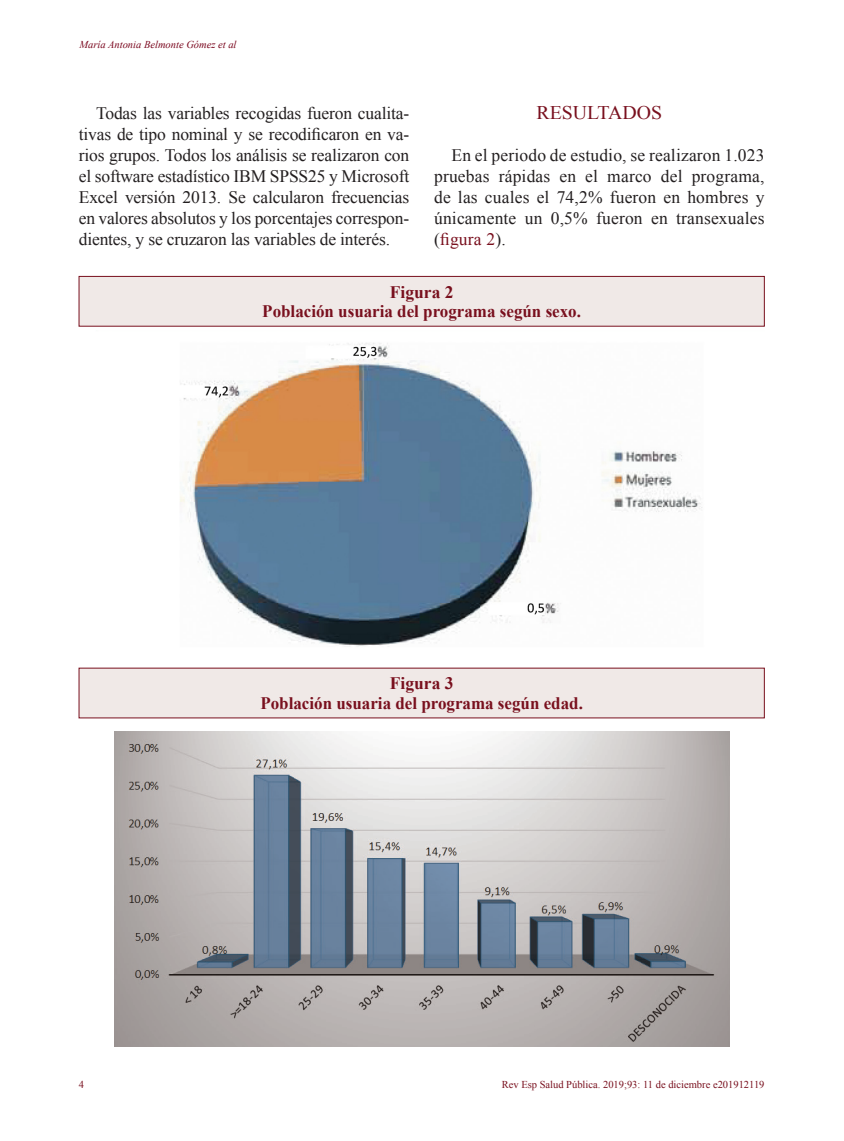
<style>
.page{position:relative;width:844px;height:1141px;background:#fff}
.page>*{position:absolute;margin:0;border:0;box-sizing:border-box;transform-origin:0 0}
.TITULILLO_TXT{font:19.25px "Times New Roman";color:#79101e}
.TEXTO_SANGRADO{font:17.5px/21px "Times New Roman";color:#231f20;text-align:justify}
.t1{font:700 17.5px/19.2px "Times New Roman";color:#79101e;text-align:center}
.t2{font:10.5px "Times New Roman";color:#79101e}
.t3{font:italic 10.5px "Times New Roman";color:#7a071e}
.s1{color:#79101e}
</style>
<div class="page">
<img style="left:180px;top:343px;width:522px;height:304px">
<div style="left:79px;top:276px;width:685px;height:50px;background:#f0e9e7"></div>
<div style="left:79px;top:276px;width:685px;height:50px;border:1px solid #79101e"></div>
<img style="left:114px;top:731px;width:615px;height:316px">
<div style="left:79px;top:668px;width:685px;height:50px;background:#f0e9e7"></div>
<p class="t3" style="left:79px;top:38px;width:159px">María Antonia Belmonte Gómez et al</p>
<p class="TEXTO_SANGRADO" style="left:79px;top:103px;width:332px;text-indent:17px">Todas las variables recogidas fueron cualita&shy;tivas de tipo nominal y se recodificaron en va&shy;rios grupos. Todos los análisis se realizaron con el software estadístico IBM SPSS25 y Microsoft Excel versión 2013. Se calcularon frecuencias en valores absolutos y los porcentajes correspon&shy;dientes, y se cruzaron las variables de interés.</p>
<h2 class="TITULILLO_TXT" style="left:536px;top:100px;width:127px">RESULTADOS</h2>
<p class="TEXTO_SANGRADO" style="left:434px;top:145px;width:332px;text-indent:17px">En el periodo de estudio, se realizaron 1.023 pruebas rápidas en el marco del programa, de las cuales el 74,2% fueron en hombres y únicamente un 0,5% fueron en transexuales (<span class="s1">figura 2</span>).</p>
<p class="t1" style="left:262px;top:282px;width:320px">Figura 2<br>Población usuaria del programa según sexo.</p>
<p class="t1" style="left:260px;top:673px;width:324px">Figura 3<br>Población usuaria del programa según edad.</p>
<p class="t2" style="left:79px;top:1077px;width:7px">4</p>
<p class="t2" style="left:501px;top:1077px;width:264px">Rev Esp Salud Pública. 2019;93: 11 de diciembre e201912119</p>
</div>
